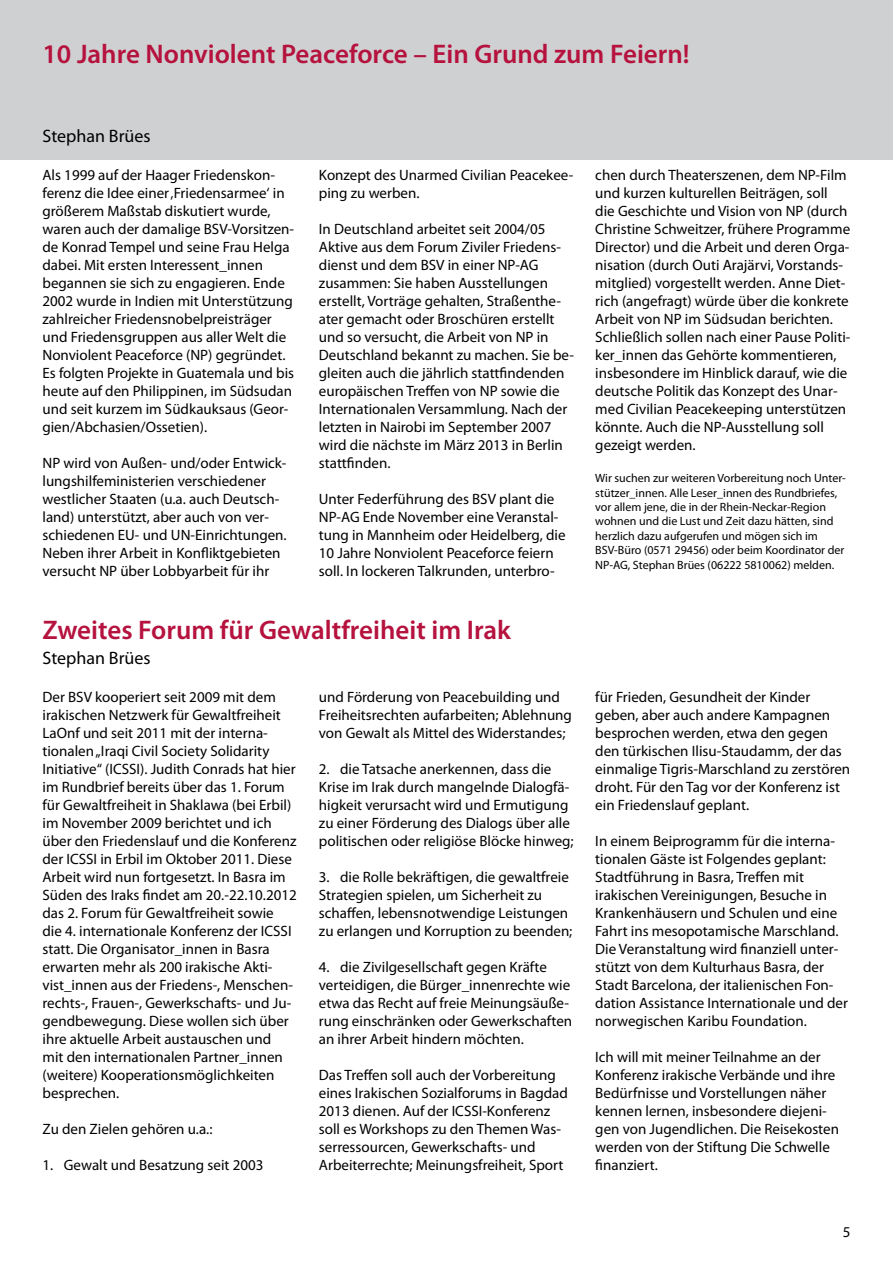
<style>
.page{position:relative;width:893px;height:1263px;background:#fff}
.page>*{position:absolute;margin:0;border:0;box-sizing:border-box;transform-origin:0 0}
.t1{font:600 27px "Myriad Pro";color:#b5123e}
.t2{font:18px "Myriad Pro";color:#000}
.t3{font:15px/18px "Myriad Pro";color:#000}
.t4{font:12px/14.4px "Myriad Pro";color:#000}
</style>
<div class="page">
<div style="left:0;top:0;width:893px;height:159px;background:#cfd0d1"></div>
<h1 class="t1" style="left:43px;top:37px;width:649px">10 Jahre Nonviolent Peaceforce – Ein Grund zum Feiern!</h1>
<p class="t2" style="left:43px;top:125px;width:110px">Stephan Brües</p>
<p class="t3" style="left:43px;top:166px;width:253px">Als 1999 auf der Haager Friedenskon&shy;ferenz die Idee einer ‚Friedensarmee‘ in größerem Maßstab diskutiert wurde, waren auch der damalige BSV-Vorsitzen&shy;de Konrad Tempel und seine Frau Helga dabei. Mit ersten Interessent_innen begannen sie sich zu engagieren. Ende 2002 wurde in Indien mit Unterstützung zahlreicher Friedensnobelpreisträger und Friedensgruppen aus aller Welt die Nonviolent Peaceforce (NP) gegründet.<br>Es folgten Projekte in Guatemala und bis heute auf den Philippinen, im Südsudan und seit kurzem im Südkauksaus (Geor&shy;gien/Abchasien/Ossetien).</p>
<p class="t3" style="left:43px;top:454px;width:246px">NP wird von Außen- und/oder Entwick&shy;lungshilfeministerien verschiedener westlicher Staaten (u.a. auch Deutsch&shy;land) unterstützt, aber auch von ver&shy;schiedenen EU- und UN-Einrichtungen.<br>Neben ihrer Arbeit in Konfliktgebieten versucht NP über Lobbyarbeit für ihr</p>
<p class="t3" style="left:319px;top:166px;width:256px">Konzept des Unarmed Civilian Peacekee&shy;ping zu werben.</p>
<p class="t3" style="left:319px;top:220px;width:257px">In Deutschland arbeitet seit 2004/05<br>Aktive aus dem Forum Ziviler Friedens&shy;dienst und dem BSV in einer NP-AG zusammen: Sie haben Ausstellungen erstellt, Vorträge gehalten, Straßenthe&shy;ater gemacht oder Broschüren erstellt und so versucht, die Arbeit von NP in Deutschland bekannt zu machen. Sie be&shy;gleiten auch die jährlich stattfindenden europäischen Treffen von NP sowie die Internationalen Versammlung. Nach der letzten in Nairobi im September 2007 wird die nächste im März 2013 in Berlin stattfinden.</p>
<p class="t3" style="left:319px;top:490px;width:248px">Unter Federführung des BSV plant die NP-AG Ende November eine Veranstal&shy;tung in Mannheim oder Heidelberg, die 10 Jahre Nonviolent Peaceforce feiern soll. In lockeren Talkrunden, unterbro-</p>
<h1 class="t1" style="left:43px;top:613px;width:470px">Zweites Forum für Gewaltfreiheit im Irak</h1>
<p class="t2" style="left:43px;top:647px;width:110px">Stephan Brües</p>
<p class="t3" style="left:43px;top:688px;width:256px">Der BSV kooperiert seit 2009 mit dem irakischen Netzwerk für Gewaltfreiheit LaOnf und seit 2011 mit der interna&shy;tionalen „Iraqi Civil Society Solidarity Initiative“ (ICSSI). Judith Conrads hat hier im Rundbrief bereits über das 1. Forum für Gewaltfreiheit in Shaklawa (bei Erbil) im November 2009 berichtet und ich über den Friedenslauf und die Konferenz der ICSSI in Erbil im Oktober 2011. Diese Arbeit wird nun fortgesetzt. In Basra im Süden des Iraks findet am 20.-22.10.2012 das 2. Forum für Gewaltfreiheit sowie die 4. internationale Konferenz der ICSSI statt. Die Organisator_innen in Basra erwarten mehr als 200 irakische Akti&shy;vist_innen aus der Friedens-, Menschen&shy;rechts-, Frauen-, Gewerkschafts- und Ju&shy;gendbewegung. Diese wollen sich über ihre aktuelle Arbeit austauschen und<br>mit den internationalen Partner_innen (weitere) Kooperationsmöglichkeiten besprechen.</p>
<p class="t3" style="left:43px;top:1120px;width:171px">Zu den Zielen gehören u.a.:</p>
<p class="t3" style="left:43px;top:1156px;width:222px">1. Gewalt und Besatzung seit 2003</p>
<p class="t3" style="left:319px;top:688px;width:255px">und Förderung von Peacebuilding und<br>Freiheitsrechten aufarbeiten; Ablehnung von Gewalt als Mittel des Widerstandes;</p>
<p class="t3" style="left:319px;top:760px;width:256px">2. die Tatsache anerkennen, dass die Krise im Irak durch mangelnde Dialogfä&shy;higkeit verursacht wird und Ermutigung zu einer Förderung des Dialogs über alle politischen oder religiöse Blöcke hinweg;</p>
<p class="t3" style="left:319px;top:868px;width:255px">3. die Rolle bekräftigen, die gewaltfreie Strategien spielen, um Sicherheit zu schaffen, lebensnotwendige Leistungen zu erlangen und Korruption zu beenden;</p>
<p class="t3" style="left:319px;top:958px;width:255px">4. die Zivilgesellschaft gegen Kräfte verteidigen, die Bürger_innenrechte wie etwa das Recht auf freie Meinungsäuße&shy;rung einschränken oder Gewerkschaften an ihrer Arbeit hindern möchten.</p>
<p class="t3" style="left:319px;top:1066px;width:251px">Das Treffen soll auch der Vorbereitung eines Irakischen Sozialforums in Bagdad 2013 dienen. Auf der ICSSI-Konferenz soll es Workshops zu den Themen Was&shy;serressourcen, Gewerkschafts- und Arbeiterrechte; Meinungsfreiheit, Sport</p>
<p class="t3" style="left:595px;top:166px;width:257px">chen durch Theaterszenen, dem NP-Film und kurzen kulturellen Beiträgen, soll die Geschichte und Vision von NP (durch Christine Schweitzer, frühere Programme Director) und die Arbeit und deren Orga&shy;nisation (durch Outi Arajärvi, Vorstands&shy;mitglied) vorgestellt werden. Anne Diet&shy;rich (angefragt) würde über die konkrete Arbeit von NP im Südsudan berichten.<br>Schließlich sollen nach einer Pause Politi&shy;ker_innen das Gehörte kommentieren, insbesondere im Hinblick darauf, wie die deutsche Politik das Konzept des Unar&shy;med Civilian Peacekeeping unterstützen könnte. Auch die NP-Ausstellung soll gezeigt werden.</p>
<p class="t4" style="left:595px;top:471px;width:252px">Wir suchen zur weiteren Vorbereitung noch Unter&shy;stützer_innen. Alle Leser_innen des Rundbriefes, vor allem jene, die in der Rhein-Neckar-Region wohnen und die Lust und Zeit dazu hätten, sind herzlich dazu aufgerufen und mögen sich im BSV-Büro (0571 29456) oder beim Koordinator der NP-AG, Stephan Brües (06222 5810062) melden.</p>
<p class="t3" style="left:595px;top:688px;width:256px">für Frieden, Gesundheit der Kinder geben, aber auch andere Kampagnen besprochen werden, etwa den gegen den türkischen Ilisu-Staudamm, der das einmalige Tigris-Marschland zu zerstören droht. Für den Tag vor der Konferenz ist ein Friedenslauf geplant.</p>
<p class="t3" style="left:595px;top:832px;width:254px">In einem Beiprogramm für die interna&shy;tionalen Gäste ist Folgendes geplant:<br>Stadtführung in Basra, Treffen mit irakischen Vereinigungen, Besuche in Krankenhäusern und Schulen und eine Fahrt ins mesopotamische Marschland.<br>Die Veranstaltung wird finanziell unter&shy;stützt von dem Kulturhaus Basra, der Stadt Barcelona, der italienischen Fon&shy;dation Assistance Internationale und der norwegischen Karibu Foundation.</p>
<p class="t3" style="left:595px;top:1048px;width:245px">Ich will mit meiner Teilnahme an der Konferenz irakische Verbände und ihre Bedürfnisse und Vorstellungen näher kennen lernen, insbesondere diejeni&shy;gen von Jugendlichen. Die Reisekosten werden von der Stiftung Die Schwelle finanziert.</p>
</div>
